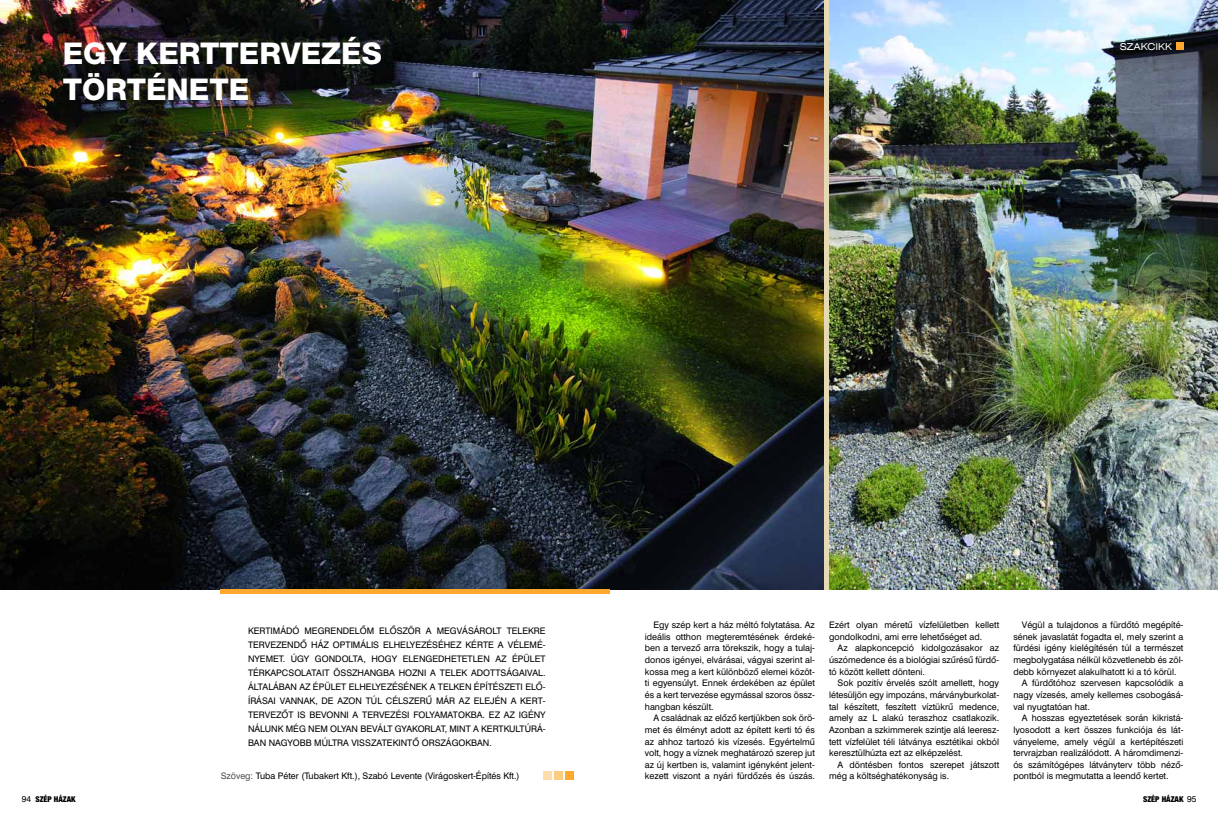
<style>
.page{position:relative;width:1218px;height:822px;background:#fff}
.page>*{position:absolute;margin:0;border:0;box-sizing:border-box;transform-origin:0 0}
.t1{font:30px/36px "Helvetica H Heavy";color:#fff}
.t2{font:9.5px "Swiss 721 Extended HU Normal";color:#fff}
.t3{font:9px/11.6px "Swiss 721 HU Normal";color:#000;text-align:justify}
.t4{font:8px "Helvetica Cond H Black";color:#000}
.s1{color:#4d4d4d}
.s2{font-family:"Swiss 721 HU Normal";font-size:8.5px}
</style>
<div class="page">
<img style="left:829px;top:0;width:389px;height:590px">
<div style="left:566px;top:771px;width:8px;height:9px;background:#fea92e"></div>
<div style="left:554px;top:771px;width:9px;height:9px;background:#fecb82"></div>
<div style="left:543px;top:771px;width:8px;height:9px;background:#fedcac"></div>
<div style="left:1176px;top:43px;width:7px;height:7px;background:#fea92e"></div>
<img style="left:0;top:0;width:824px;height:590px">
<hr style="left:220px;top:590px;width:389px;height:4px;background:#fea92e">
<h1 class="t1" style="left:63px;top:38px;width:321px">EGY KERTTERVEZÉS<br>TÖRTÉNETE</h1>
<p class="t2" style="left:1120px;top:43px;width:54px">SZAKCIKK</p>
<p class="t3" style="left:248px;top:624px;width:299px;line-height:14px">KERTIMÁDÓ MEGRENDELÔM ELÔSZÖR A MEGVÁSÁROLT TELEKRE TERVEZENDÔ HÁZ OPTIMÁLIS ELHELYEZÉSÉHEZ KÉRTE A VÉLEMÉ-NYEMET. ÚGY GONDOLTA, HOGY ELENGEDHETETLEN AZ ÉPÜLET TÉRKAPCSOLATAIT ÖSSZHANGBA HOZNI A TELEK ADOTTSÁGAIVAL.<br>ÁLTALÁBAN AZ ÉPÜLET ELHELYEZÉSÉNEK A TELKEN ÉPÍTÉSZETI ELÔ-ÍRÁSAI VANNAK, DE AZON TÚL CÉLSZERÛ MÁR AZ ELEJÉN A KERT-TERVEZÔT IS BEVONNI A TERVEZÉSI FOLYAMATOKBA. EZ AZ IGÉNY NÁLUNK MÉG NEM OLYAN BEVÁLT GYAKORLAT, MINT A KERTKULTÚRÁ-BAN NAGYOBB MÚLTRA VISSZATEKINTÔ ORSZÁGOKBAN.</p>
<p class="t3" style="left:645px;top:620px;width:172px;text-indent:9px">Egy szép kert a ház méltó folytatása. Az ideális otthon megteremtésének érdeké&shy;ben a tervezô arra törekszik, hogy a tulaj&shy;donos igényei, elvárásai, vágyai szerint al&shy;kossa meg a kert különbözô elemei közöt&shy;ti egyensúlyt. Ennek érdekében az épület és a kert tervezése egymással szoros össz&shy;hangban készült.</p>
<p class="t3" style="left:645px;top:713px;width:172px;text-indent:9px">A családnak az elôzô kertjükben sok örö&shy;met és élményt adott az épített kerti tó és az ahhoz tartozó kis vízesés. Egyértelmû volt, hogy a víznek meghatározó szerep jut az új kertben is, valamint igényként jelent-</p>
<p class="t3" style="left:221px;top:771px;width:300px"><span class="s1">Szöveg:</span> Tuba Péter (Tubakert Kft.), Szabó Levente (Virágoskert-Építés Kft.)</p>
<p class="t3" style="left:645px;top:771px;width:172px">kezett viszont a nyári fürdôzés és úszás.</p>
<p class="t3" style="left:829px;top:620px;width:172px">Ezért olyan méretû vízfelületben kellett gondolkodni, ami erre lehetôséget ad.</p>
<p class="t3" style="left:829px;top:643px;width:172px;text-indent:9px">Az alapkoncepció kidolgozásakor az úszómedence és a biológiai szûrésû fürdô&shy;tó között kellett dönteni.</p>
<p class="t3" style="left:829px;top:678px;width:172px;text-indent:9px">Sok pozitív érvelés szólt amellett, hogy létesüljön egy impozáns, márványburkolat&shy;tal készített, feszített víztükrû medence, amely az L alakú teraszhoz csatlakozik.<br>Azonban a szkimmerek szintje alá leeresz&shy;tett vízfelület téli látványa esztétikai okból keresztülhúzta ezt az elképzelést.</p>
<p class="t3" style="left:829px;top:760px;width:172px;text-indent:9px">A döntésben fontos szerepet játszott még a költséghatékonyság is.</p>
<p class="t3" style="left:1022px;top:620px;width:163px">Végül a tulajdonos a fürdôtó megépíté-</p>
<p class="t3" style="left:1013px;top:632px;width:172px">sének javaslatát fogadta el, mely szerint a</p>
<p class="t3" style="left:1013px;top:643px;width:172px">fürdési igény kielégítésén túl a természet</p>
<p class="t3" style="left:1013px;top:655px;width:172px">megbolygatása nélkül közvetlenebb és zöl-</p>
<p class="t3" style="left:1013px;top:667px;width:165px">debb környezet alakulhatott ki a tó körül.</p>
<p class="t3" style="left:1022px;top:678px;width:163px">A fürdôtóhoz szervesen kapcsolódik a</p>
<p class="t3" style="left:1013px;top:690px;width:172px">nagy vízesés, amely kellemes csobogásá-</p>
<p class="t3" style="left:1013px;top:702px;width:78px">val nyugtatóan hat.</p>
<p class="t3" style="left:1022px;top:713px;width:163px">A hosszas egyeztetések során kikristá-</p>
<p class="t3" style="left:1013px;top:725px;width:172px">lyosodott a kert összes funkciója és lát-</p>
<p class="t3" style="left:1013px;top:736px;width:172px">ványeleme, amely végül a kertépítészeti</p>
<p class="t3" style="left:1013px;top:748px;width:172px">tervrajzban realizálódott. A háromdimenzi-</p>
<p class="t3" style="left:1013px;top:760px;width:172px">ós számítógépes látványterv több nézô-</p>
<p class="t3" style="left:1013px;top:771px;width:157px">pontból is megmutatta a leendô kertet.</p>
<p class="t4" style="left:22px;top:796px;width:55px"><span class="s2">94</span> SZÉP HÁZAK</p>
<p class="t4" style="left:1143px;top:796px;width:55px">SZÉP HÁZAK <span class="s2">95</span></p>
</div>
